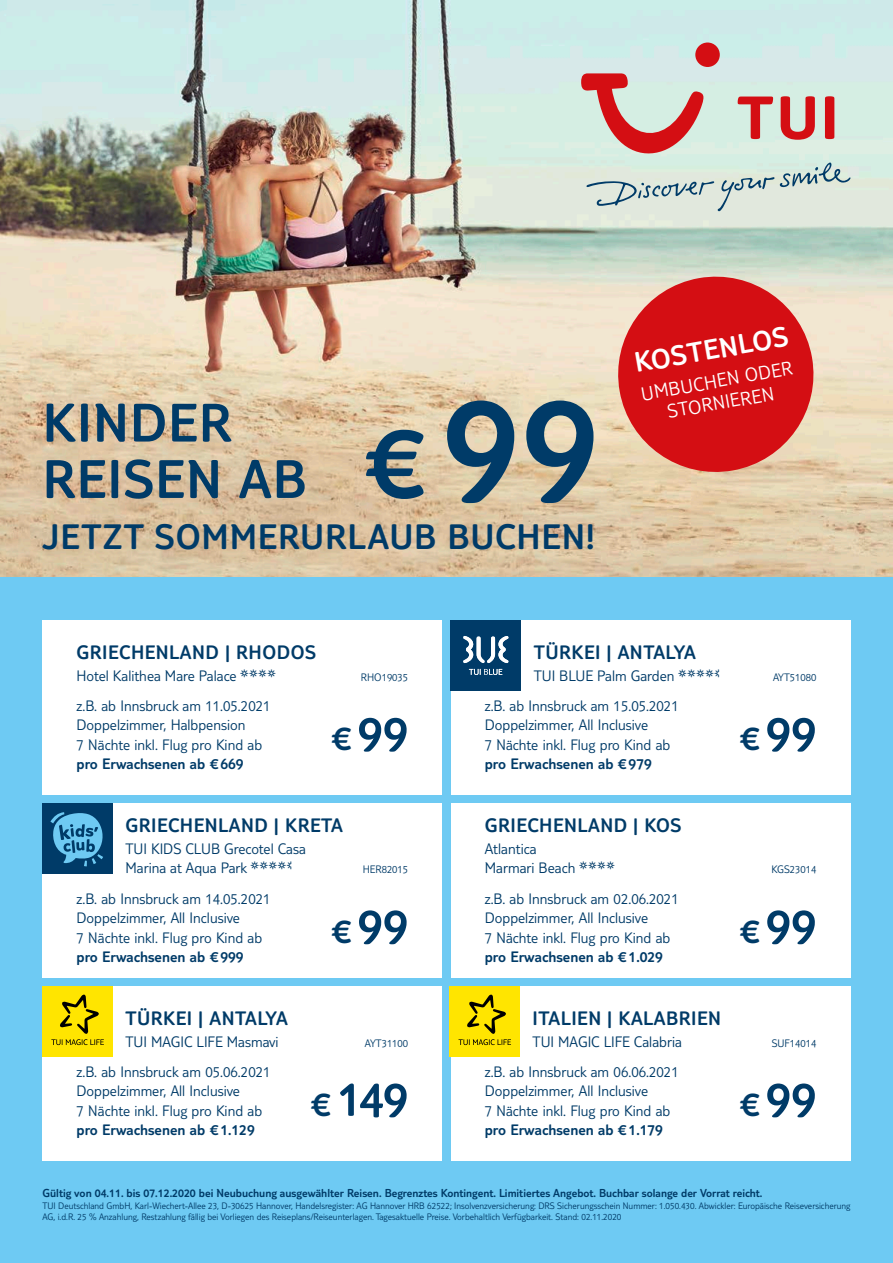
<style>
.page{position:relative;width:893px;height:1263px;background:#fff}
.page>*{position:absolute;margin:0;border:0;box-sizing:border-box;transform-origin:0 0}
.t1{font:300 56.4px/56.4px "TUI Type";letter-spacing:.02em;color:#003b68}
.t2{font:300 51px "TUI Type";letter-spacing:.005em;color:#003b68}
.t3{font:300 36.75px "TUI Type";letter-spacing:.02em;color:#003b68}
.t4{font:300 29.1px "TUI Type";color:#fff}
.t5{font:300 20.25px "TUI Type";letter-spacing:.025em;color:#003b68}
.t6{font:300 19.95px/22px "TUI Type";color:#fff;text-align:center}
.t7{font:300 15.75px/19.5px "TUI Type";color:#003b68}
.t8{font:300 15.75px "TUI Type";color:#003b68}
.t9{font:300 12px "TUI Type";color:#003b68}
.t10{font:300 11.25px "TUI Type";color:#003b68}
.t11{font:300 9.75px/11.7px "TUI Type";color:#003b68}
.s1{font-size:108.15px}
.s2{font-size:154.35px}
.s3{font-size:35.7px}
</style>
<div class="page">
<img style="left:0;top:0;width:893px;height:578px">
<svg style="left:610px;top:269px;width:211px;height:211px;background:#da514b"></svg>
<div style="left:0;top:578px;width:893px;height:685px;background:#6ecaf3"></div>
<div style="left:695px;top:43px;width:25px;height:24px;background:#d40e13;border-radius:50%"></div>
<svg style="left:581px;top:73px;width:269px;height:138px;background:#d2c7c0"></svg>
<div style="left:43px;top:620px;width:399px;height:175px;background:#fff"></div>
<div style="left:451px;top:620px;width:399px;height:175px;background:#fff"></div>
<div style="left:43px;top:803px;width:399px;height:174px;background:#fff"></div>
<div style="left:451px;top:803px;width:399px;height:174px;background:#fff"></div>
<div style="left:43px;top:986px;width:399px;height:174px;background:#fff"></div>
<div style="left:451px;top:986px;width:399px;height:174px;background:#fff"></div>
<div style="left:43px;top:986px;width:70px;height:70px;background:#ffe500"></div>
<svg style="left:51px;top:994px;width:53px;height:51px"></svg>
<div style="left:450px;top:986px;width:70px;height:70px;background:#ffe500"></div>
<svg style="left:458px;top:994px;width:53px;height:51px"></svg>
<div style="left:43px;top:803px;width:70px;height:70px;background:#003b68"></div>
<svg style="left:50px;top:812px;width:53px;height:54px"></svg>
<div style="left:451px;top:620px;width:70px;height:70px;background:#003b68"></div>
<svg style="left:463px;top:636px;width:46px;height:27px"></svg>
<svg style="left:469px;top:669px;width:33px;height:6px"></svg>
<h1 class="t1" style="left:43px;top:393px;width:557px">KINDER<br>REISEN AB <span class="s1">€</span> <span class="s2">99</span></h1>
<h3 class="t3" style="left:43px;top:515px;width:554px">JETZT SOMMERURLAUB BUCHEN!</h3>
<h3 class="t4" style="left:632px;top:346px;width:157px;rotate:-10deg">KOSTENLOS</h3>
<p class="t6" style="left:639px;top:383px;width:155px;rotate:-10deg">UMBUCHEN ODER<br>STORNIEREN</p>
<p class="t5" style="left:77px;top:641px;width:241px">GRIECHENLAND | RHODOS</p>
<p class="t7" style="left:77px;top:665px;width:202px">Hotel Kalithea Mare Palace ✔</p>
<p class="t10" style="left:361px;top:671px;width:49px">RHO19035</p>
<p class="t7" style="left:77px;top:696px;width:196px">z.B. ab Innsbruck am 11.05.2021<br>Doppelzimmer, Halbpension<br>7 Nächte inkl. Flug pro Kind ab</p>
<h2 class="t2" style="left:332px;top:704px;width:78px"><span class="s3">€</span>99</h2>
<p class="t5" style="left:534px;top:641px;width:164px">TÜRKEI | ANTALYA</p>
<p class="t7" style="left:534px;top:665px;width:142px">TUI BLUE Palm Garden</p>
<p class="t10" style="left:773px;top:671px;width:45px">AYT51080</p>
<p class="t7" style="left:485px;top:696px;width:196px">z.B. ab Innsbruck am 15.05.2021<br>Doppelzimmer, All Inclusive<br>7 Nächte inkl. Flug pro Kind ab</p>
<h2 class="t2" style="left:740px;top:704px;width:78px"><span class="s3">€</span>99</h2>
<p class="t8" style="left:77px;top:755px;width:169px">pro Erwachsenen ab €669</p>
<p class="t8" style="left:485px;top:755px;width:169px">pro Erwachsenen ab €979</p>
<p class="t5" style="left:125px;top:814px;width:219px">GRIECHENLAND | KRETA</p>
<p class="t7" style="left:125px;top:839px;width:182px">TUI KIDS CLUB Grecotel Casa<br>Marina at Aqua Park</p>
<p class="t10" style="left:363px;top:863px;width:47px">HER82015</p>
<p class="t5" style="left:485px;top:814px;width:198px">GRIECHENLAND | KOS</p>
<p class="t7" style="left:485px;top:839px;width:132px">Atlantica<br>Marmari Beach ✔</p>
<p class="t10" style="left:772px;top:863px;width:46px">KGS23014</p>
<p class="t7" style="left:77px;top:888px;width:196px">z.B. ab Innsbruck am 14.05.2021<br>Doppelzimmer, All Inclusive<br>7 Nächte inkl. Flug pro Kind ab</p>
<h2 class="t2" style="left:332px;top:896px;width:78px"><span class="s3">€</span>99</h2>
<p class="t7" style="left:485px;top:888px;width:196px">z.B. ab Innsbruck am 02.06.2021<br>Doppelzimmer, All Inclusive<br>7 Nächte inkl. Flug pro Kind ab</p>
<h2 class="t2" style="left:740px;top:896px;width:78px"><span class="s3">€</span>99</h2>
<p class="t8" style="left:77px;top:948px;width:169px">pro Erwachsenen ab €999</p>
<p class="t8" style="left:485px;top:948px;width:180px">pro Erwachsenen ab €1.029</p>
<p class="t5" style="left:125px;top:1006px;width:164px">TÜRKEI | ANTALYA</p>
<p class="t7" style="left:125px;top:1031px;width:155px">TUI MAGIC LIFE Masmavi</p>
<p class="t10" style="left:365px;top:1036px;width:45px">AYT31100</p>
<p class="t7" style="left:77px;top:1061px;width:196px">z.B. ab Innsbruck am 05.06.2021<br>Doppelzimmer, All Inclusive<br>7 Nächte inkl. Flug pro Kind ab</p>
<h2 class="t2" style="left:311px;top:1069px;width:99px"><span class="s3">€</span> 149</h2>
<p class="t5" style="left:533px;top:1006px;width:190px">ITALIEN | KALABRIEN</p>
<p class="t7" style="left:533px;top:1031px;width:151px">TUI MAGIC LIFE Calabria</p>
<p class="t10" style="left:772px;top:1036px;width:46px">SUF14014</p>
<p class="t7" style="left:485px;top:1061px;width:196px">z.B. ab Innsbruck am 06.06.2021<br>Doppelzimmer, All Inclusive<br>7 Nächte inkl. Flug pro Kind ab</p>
<h2 class="t2" style="left:740px;top:1069px;width:78px"><span class="s3">€</span>99</h2>
<p class="t8" style="left:77px;top:1121px;width:180px">pro Erwachsenen ab €1.129</p>
<p class="t8" style="left:485px;top:1121px;width:180px">pro Erwachsenen ab €1.179</p>
<p class="t9" style="left:43px;top:1186px;width:721px">Gültig von 04.11. bis 07.12.2020 bei Neubuchung ausgewählter Reisen. Begrenztes Kontingent. Limitiertes Angebot. Buchbar solange der Vorrat reicht.</p>
<p class="t11" style="left:43px;top:1199px;width:809px">TUI Deutschland GmbH, Karl-Wiechert-Allee 23, D-30625 Hannover, Handelsregister: AG Hannover HRB 62522; Insolvenzversicherung: DRS Sicherungsschein Nummer: 1.050.430. Abwickler: Europäische Reiseversicherung<br>AG, i.d.R. 25 % Anzahlung, Restzahlung fällig bei Vorliegen des Reiseplans/Reiseunterlagen. Tagesaktuelle Preise. Vorbehaltlich Verfügbarkeit. Stand: 02.11.2020</p>
</div>
